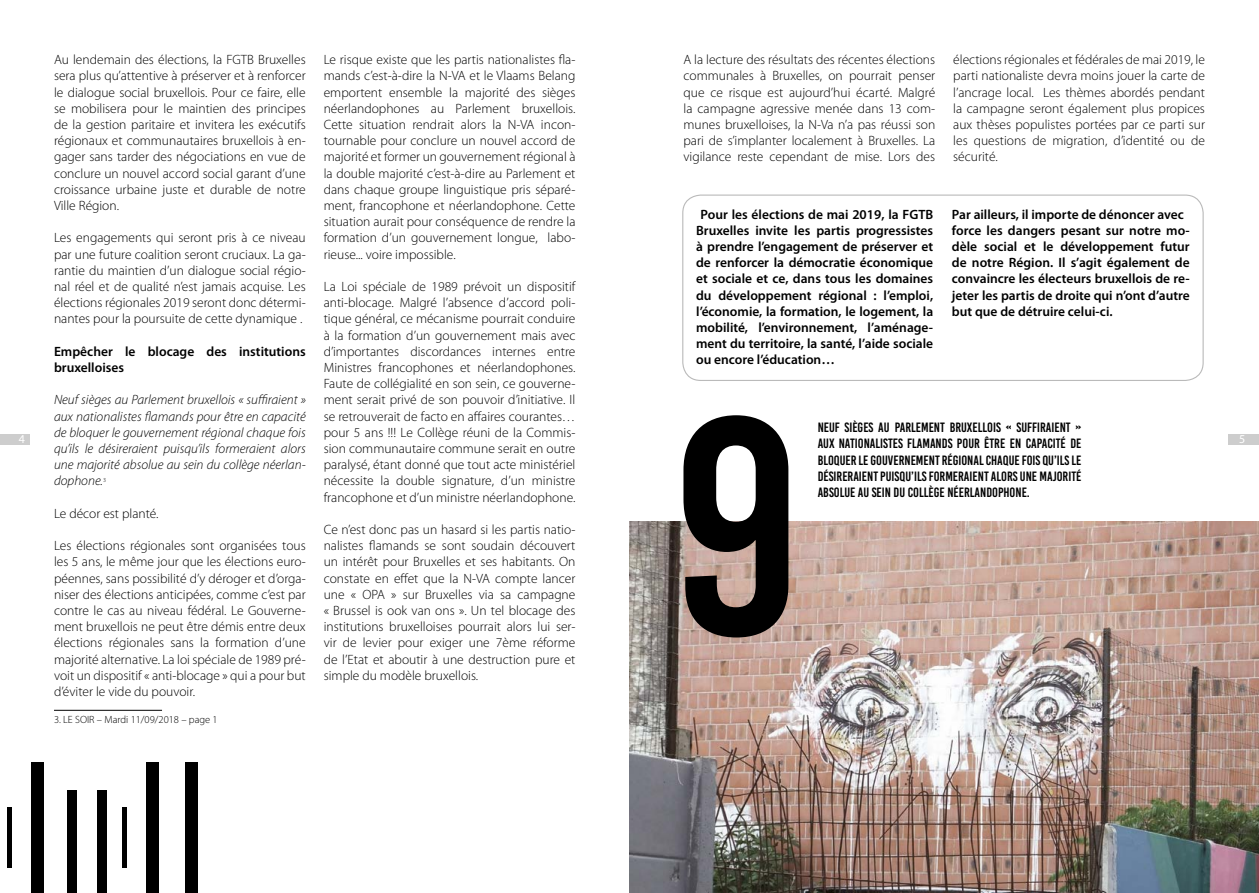
<style>
.page{position:relative;width:1259px;height:893px;background:#fff}
.page>*{position:absolute;margin:0;border:0;box-sizing:border-box;transform-origin:0 0}
.t1{font:308.7px "Bebas Kai";color:#000}
.t2{font:300 13.5px/16.2px "Myriad Pro";color:#000;text-align:justify}
.t3{font:600 13.5px/16.2px "Myriad Pro";color:#000}
.t4{font:italic 300 13.5px/16.2px "Myriad Pro";color:#000;text-align:justify}
.t5{font:13.5px/16.2px "Bebas Kai";color:#000;text-align:justify}
.t6{font:12px "Myriad Pro";color:#fff}
.t7{font:300 10.5px "Myriad Pro";color:#000}
</style>
<div class="page">
<div style="left:1228px;top:434px;width:31px;height:10px;background:#cdcdcd"></div>
<div style="left:0;top:434px;width:30px;height:10px;background:#cdcdcd"></div>
<img style="left:629px;top:522px;width:630px;height:371px">
<div style="left:682px;top:195px;width:521px;height:186px;border:1px solid #bababa;border-radius:18px"></div>
<hr style="left:54px;top:710px;width:108px;height:1px;background:#000">
<p class="t6" style="left:19px;top:432px;width:8px">4</p>
<p class="t2" style="left:54px;top:51px;width:253px">Au lendemain des élections, la FGTB Bruxelles sera plus qu’attentive à préserver et à renforcer le dialogue social bruxellois. Pour ce faire, elle se mobilisera pour le maintien des principes de la gestion paritaire et invitera les exécutifs régionaux et communautaires bruxellois à en&shy;gager sans tarder des négociations en vue de conclure un nouvel accord social garant d’une croissance urbaine juste et durable de notre Ville Région.</p>
<p class="t2" style="left:54px;top:230px;width:253px">Les engagements qui seront pris à ce niveau par une future coalition seront cruciaux. La ga&shy;rantie du maintien d’un dialogue social régio&shy;nal réel et de qualité n’est jamais acquise. Les élections régionales 2019 seront donc détermi&shy;nantes pour la poursuite de cette dynamique .</p>
<p class="t3" style="left:54px;top:343px;width:253px">Empêcher le blocage des institutions bruxelloises</p>
<p class="t4" style="left:54px;top:392px;width:253px">Neuf sièges au Parlement bruxellois « suffiraient » aux nationalistes flamands pour être en capacité de bloquer le gouvernement régional chaque fois qu’ils le désireraient puisqu’ils formeraient alors une majorité absolue au sein du collège néerlan&shy;dophone.<sup>3</sup></p>
<p class="t2" style="left:54px;top:505px;width:106px">Le décor est planté.</p>
<p class="t2" style="left:54px;top:537px;width:253px">Les élections régionales sont organisées tous les 5 ans, le même jour que les élections euro&shy;péennes, sans possibilité d’y déroger et d’orga&shy;niser des élections anticipées, comme c’est par contre le cas au niveau fédéral. Le Gouverne&shy;ment bruxellois ne peut être démis entre deux élections régionales sans la formation d’une majorité alternative. La loi spéciale de 1989 pré&shy;voit un dispositif « anti-blocage » qui a pour but d’éviter le vide du pouvoir.</p>
<p class="t7" style="left:54px;top:713px;width:165px">3. LE SOIR – Mardi 11/09/2018 – page 1</p>
<p class="t2" style="left:324px;top:51px;width:253px">Le risque existe que les partis nationalistes fla&shy;mands c’est-à-dire la N-VA et le Vlaams Belang emportent ensemble la majorité des sièges néerlandophones au Parlement bruxellois.<br>Cette situation rendrait alors la N-VA incon&shy;tournable pour conclure un nouvel accord de majorité et former un gouvernement régional à la double majorité c’est-à-dire au Parlement et dans chaque groupe linguistique pris séparé&shy;ment, francophone et néerlandophone. Cette situation aurait pour conséquence de rendre la formation d’un gouvernement longue, labo&shy;rieuse... voire impossible.</p>
<p class="t2" style="left:324px;top:278px;width:253px">La Loi spéciale de 1989 prévoit un dispositif anti-blocage. Malgré l’absence d’accord poli&shy;tique général, ce mécanisme pourrait conduire à la formation d’un gouvernement mais avec d’importantes discordances internes entre Ministres francophones et néerlandophones.<br>Faute de collégialité en son sein, ce gouverne&shy;ment serait privé de son pouvoir d’initiative. Il se retrouverait de facto en affaires courantes… pour 5 ans !!! Le Collège réuni de la Commis&shy;sion communautaire commune serait en outre paralysé, étant donné que tout acte ministériel nécessite la double signature, d’un ministre francophone et d’un ministre néerlandophone.</p>
<p class="t2" style="left:324px;top:521px;width:253px">Ce n’est donc pas un hasard si les partis natio&shy;nalistes flamands se sont soudain découvert un intérêt pour Bruxelles et ses habitants. On constate en effet que la N-VA compte lancer une « OPA » sur Bruxelles via sa campagne « Brussel is ook van ons ». Un tel blocage des institutions bruxelloises pourrait alors lui ser&shy;vir de levier pour exiger une 7ème réforme de l’Etat et aboutir à une destruction pure et simple du modèle bruxellois.</p>
<p class="t2" style="left:683px;top:51px;width:253px">A la lecture des résultats des récentes élections communales à Bruxelles, on pourrait penser que ce risque est aujourd’hui écarté. Malgré la campagne agressive menée dans 13 com&shy;munes bruxelloises, la N-Va n’a pas réussi son pari de s’implanter localement à Bruxelles. La vigilance reste cependant de mise. Lors des</p>
<p class="t2" style="left:953px;top:51px;width:253px">élections régionales et fédérales de mai 2019, le parti nationaliste devra moins jouer la carte de l’ancrage local. Les thèmes abordés pendant la campagne seront également plus propices aux thèses populistes portées par ce parti sur les questions de migration, d’identité ou de sécurité.</p>
<p class="t3" style="left:696px;top:206px;width:239px;text-align:justify;text-indent:4px">Pour les élections de mai 2019, la FGTB Bruxelles invite les partis progressistes à prendre l’engagement de préserver et de renforcer la démocratie économique et sociale et ce, dans tous les domaines du développement régional : l’emploi, l’économie, la formation, le logement, la mobilité, l’environnement, l’aménage&shy;ment du territoire, la santé, l’aide sociale ou encore l’éducation…</p>
<p class="t3" style="left:952px;top:206px;width:239px">Par ailleurs, il importe de dénoncer avec force les dangers pesant sur notre mo&shy;dèle social et le développement futur de notre Région. Il s’agit également de convaincre les électeurs bruxellois de re&shy;jeter les partis de droite qui n’ont d’autre but que de détruire celui-ci.</p>
<h1 class="t1" style="left:672px;top:362px;width:132px">9</h1>
<p class="t5" style="left:817px;top:419px;width:265px">NEUF SIÈGES AU PARLEMENT BRUXELLOIS « SUFFIRAIENT » AUX NATIONALISTES FLAMANDS POUR ÊTRE EN CAPACITÉ DE BLOQUER LE GOUVERNEMENT RÉGIONAL CHAQUE FOIS QU’ILS LE DÉSIRERAIENT PUISQU’ILS FORMERAIENT ALORS UNE MAJORITÉ ABSOLUE AU SEIN DU COLLÈGE NÉERLANDOPHONE.</p>
<p class="t6" style="left:1239px;top:432px;width:8px">5</p>
</div>
